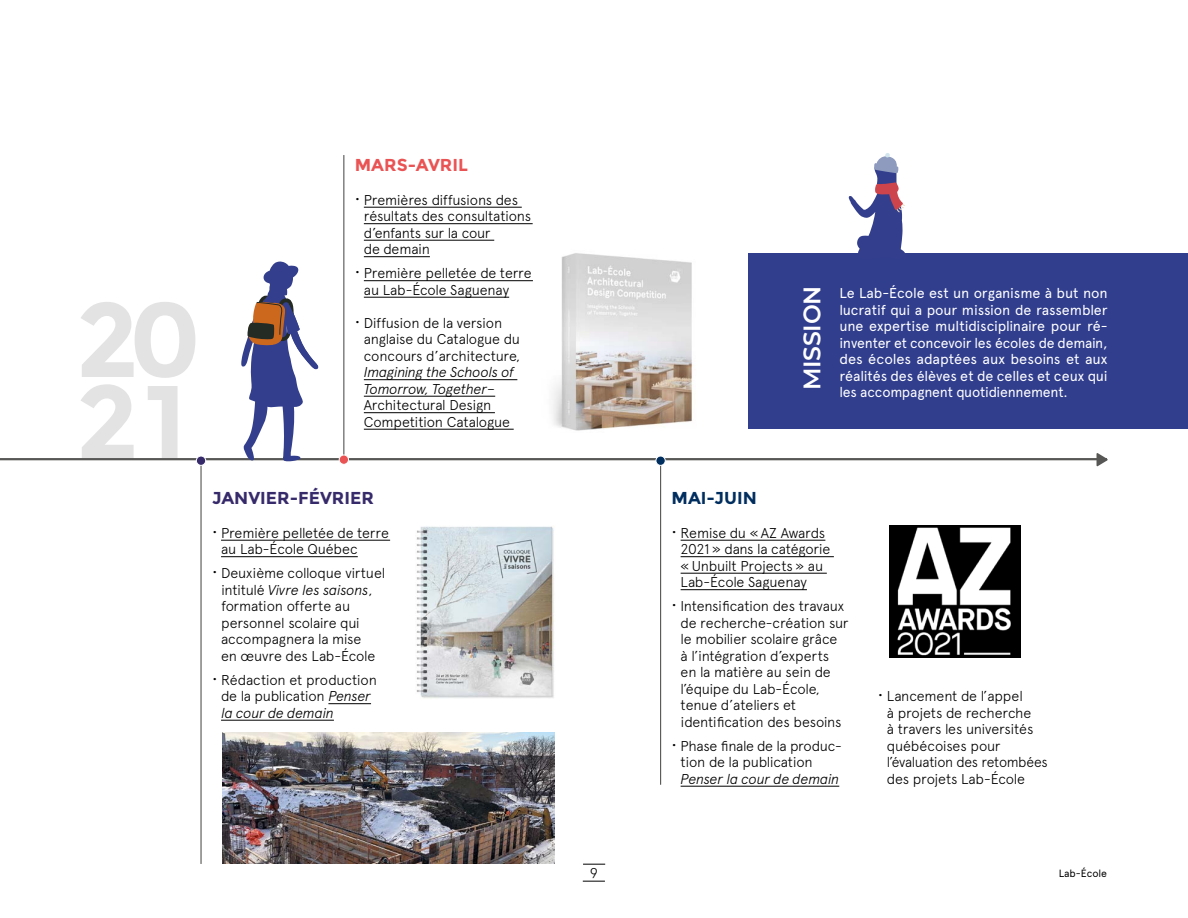
<style>
.page{position:relative;width:1188px;height:918px;background:#fff}
.page>*{position:absolute;margin:0;border:0;box-sizing:border-box;transform-origin:0 0}
.t1{font:700 105.15px/82.5px "Montserrat";color:#e3e3e3}
.t2{font:600 24px "Montserrat";letter-spacing:-.01em;color:#fff}
.t3{font:700 17.25px "Montserrat";color:#372a6b}
.t4{font:700 17.25px "Montserrat";color:#ea5354}
.t5{font:700 17.25px "Montserrat";color:#002e5f}
.t6{font:300 14.25px/16.5px "Apercu";letter-spacing:-.015em;color:#000}
.t7{font:14.25px/16.5px "Apercu";letter-spacing:-.01em;color:#fff;text-align:justify}
.t8{font:italic 300 14.25px "Apercu";letter-spacing:-.02em;color:#000}
.t9{font:10.5px "Apercu";letter-spacing:-.01em;color:#000}
.s1{font-size:18px}
.s2{font-style:italic}
</style>
<div class="page">
<svg style="left:583px;top:864px;width:22px;height:1px"></svg>
<svg style="left:583px;top:881px;width:22px;height:1px"></svg>
<img style="left:515px;top:253px;width:178px;height:178px">
<img style="left:416px;top:526px;width:139px;height:172px">
<div style="left:748px;top:253px;width:440px;height:176px;background:#313e8d"></div>
<hr style="left:0;top:458px;width:1107px;height:2px;background:#575756">
<hr style="left:221px;top:540px;width:169px;height:1px;background:#000">
<hr style="left:221px;top:556px;width:137px;height:1px;background:#000">
<hr style="left:328px;top:703px;width:43px;height:1px;background:#000">
<hr style="left:221px;top:720px;width:113px;height:1px;background:#000">
<hr style="left:200px;top:460px;width:2px;height:404px;background:#575756">
<hr style="left:364px;top:207px;width:158px;height:1px;background:#000">
<hr style="left:364px;top:223px;width:169px;height:1px;background:#000">
<hr style="left:364px;top:240px;width:130px;height:1px;background:#000">
<hr style="left:364px;top:256px;width:66px;height:1px;background:#000">
<hr style="left:364px;top:280px;width:169px;height:1px;background:#000">
<hr style="left:364px;top:297px;width:145px;height:1px;background:#000">
<hr style="left:364px;top:379px;width:153px;height:1px;background:#000">
<hr style="left:364px;top:396px;width:131px;height:1px;background:#000">
<hr style="left:364px;top:412px;width:131px;height:1px;background:#000">
<hr style="left:364px;top:429px;width:150px;height:1px;background:#000">
<hr style="left:343px;top:155px;width:1px;height:305px;background:#575756">
<div style="left:196px;top:456px;width:10px;height:9px;background:#372a6b;border-radius:50%"></div>
<div style="left:196px;top:456px;width:10px;height:10px;border:1px solid #fff;border-radius:50%"></div>
<div style="left:339px;top:455px;width:10px;height:9px;background:#ea5354;border-radius:50%"></div>
<div style="left:339px;top:455px;width:10px;height:10px;border:1px solid #fff;border-radius:50%"></div>
<svg style="left:1097px;top:453px;width:11px;height:13px"></svg>
<hr style="left:681px;top:540px;width:144px;height:1px;background:#000">
<hr style="left:681px;top:556px;width:153px;height:1px;background:#000">
<hr style="left:681px;top:573px;width:146px;height:1px;background:#000">
<hr style="left:681px;top:589px;width:126px;height:1px;background:#000">
<hr style="left:681px;top:786px;width:158px;height:1px;background:#000">
<hr style="left:660px;top:460px;width:1px;height:325px;background:#575756">
<div style="left:656px;top:456px;width:9px;height:9px;background:#002e5f;border-radius:50%"></div>
<div style="left:656px;top:456px;width:10px;height:10px;border:1px solid #fff;border-radius:50%"></div>
<img style="left:222px;top:732px;width:332px;height:132px">
<img style="left:889px;top:526px;width:132px;height:131px">
<svg style="left:241px;top:261px;width:77px;height:200px"></svg>
<svg style="left:849px;top:153px;width:56px;height:100px"></svg>
<h1 class="t1" style="left:76px;top:299px;width:127px">20<br>21</h1>
<p class="t4" style="left:355px;top:155px;width:115px">MARS-AVRIL</p>
<p class="t6" style="left:364px;top:192px;width:169px;text-indent:-9px"><span class="s1">•</span> Premières diffusions des résultats des consultations d’enfants sur la cour<br>de demain</p>
<p class="t6" style="left:364px;top:265px;width:169px;text-indent:-9px"><span class="s1">•</span> Première pelletée de terre au Lab-École Saguenay</p>
<p class="t6" style="left:364px;top:315px;width:158px;text-indent:-9px"><span class="s1">•</span> Diffusion de la version anglaise du Catalogue du concours d’architecture,</p>
<p class="t6" style="left:364px;top:364px;width:152px"><span class="s2">Imagining the Schools of<br>Tomorrow, Together</span>–<br>Architectural Design<br>Competition Catalogue</p>
<p class="t3" style="left:212px;top:488px;width:163px">JANVIER-FÉVRIER</p>
<p class="t6" style="left:221px;top:525px;width:169px;text-indent:-9px"><span class="s1">•</span> Première pelletée de terre au Lab-École Québec</p>
<p class="t6" style="left:221px;top:565px;width:166px;text-indent:-9px"><span class="s1">•</span> Deuxième colloque virtuel intitulé <span class="s2">Vivre les saisons</span>, formation offerte au personnel scolaire qui accompagnera la mise<br>en œuvre des Lab-École</p>
<p class="t6" style="left:221px;top:672px;width:157px;text-indent:-9px"><span class="s1">•</span> Rédaction et production de la publication <span class="s2">Penser la cour de demain</span></p>
<h2 class="t2" style="left:795px;top:390px;width:106px;rotate:-90deg">MISSION</h2>
<p class="t7" style="left:839px;top:285px;width:270px">Le Lab-École est un organisme à but non lucratif qui a pour mission de rassembler une expertise multidisciplinaire pour ré&shy;inventer et concevoir les écoles de demain, des écoles adaptées aux besoins et aux réalités des élèves et de celles et ceux qui</p>
<p class="t7" style="left:839px;top:384px;width:230px">les accompagnent quotidiennement.</p>
<p class="t5" style="left:672px;top:488px;width:87px">MAI-JUIN</p>
<p class="t6" style="left:681px;top:525px;width:151px;text-indent:-9px"><span class="s1">•</span> Remise du « AZ Awards<br>2021 » dans la catégorie « Unbuilt Projects » au<br>Lab-École Saguenay</p>
<p class="t6" style="left:681px;top:598px;width:169px;text-indent:-9px"><span class="s1">•</span> Intensification des travaux de recherche-création sur le mobilier scolaire grâce<br>à l’intégration d’experts en la matière au sein de l’équipe du Lab-École, tenue d’ateliers et identification des besoins</p>
<p class="t6" style="left:681px;top:738px;width:163px;text-indent:-9px"><span class="s1">•</span> Phase finale de la produc&shy;tion de la publication</p>
<p class="t8" style="left:681px;top:770px;width:160px">Penser la cour de demain</p>
<p class="t6" style="left:887px;top:688px;width:162px;text-indent:-9px"><span class="s1">•</span> Lancement de l’appel<br>à projets de recherche<br>à travers les universités québécoises pour l’évaluation des retombées des projets Lab-École</p>
<p class="t6" style="left:590px;top:864px;width:10px">9</p>
<p class="t9" style="left:1059px;top:867px;width:50px">Lab-École</p>
</div>
